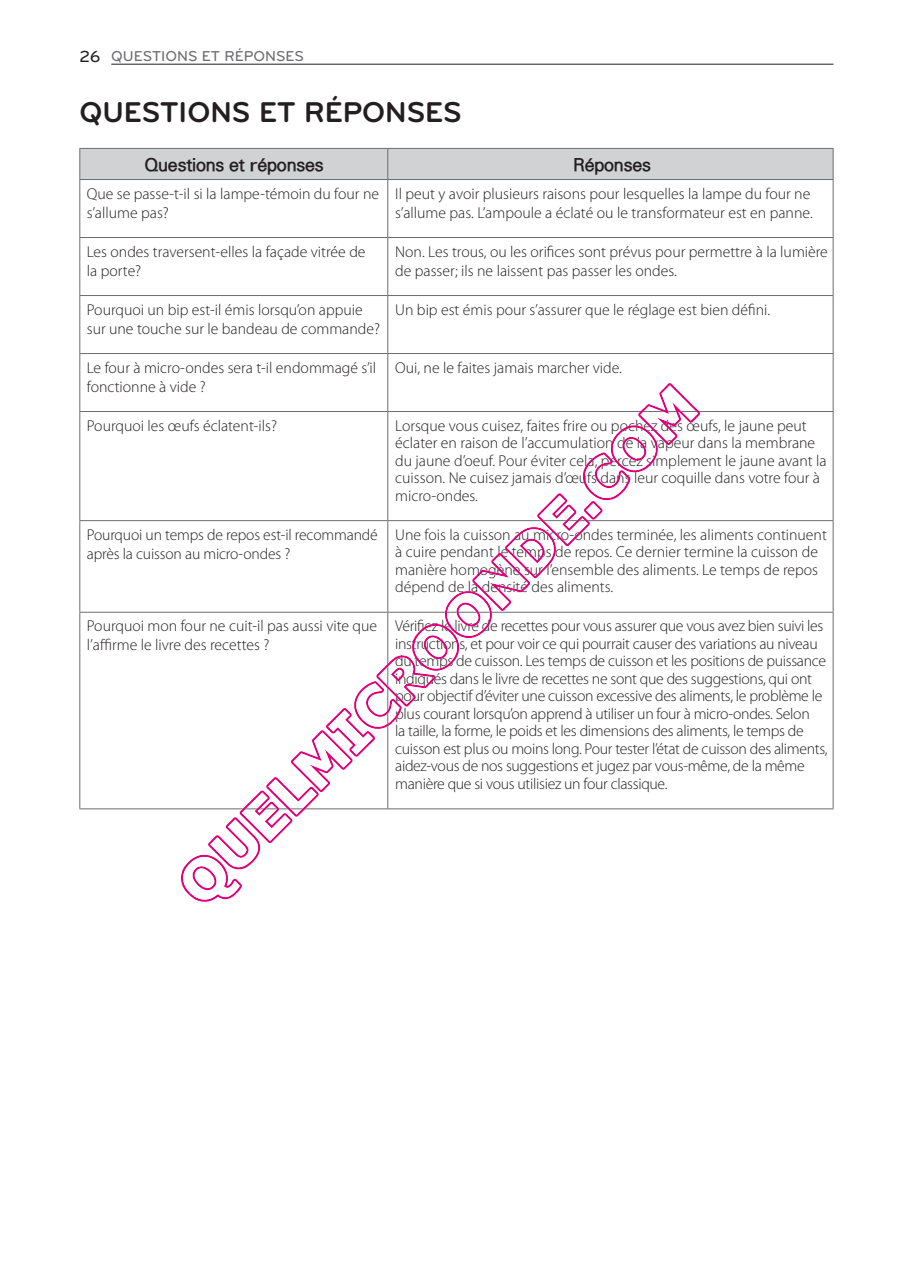
<style>
.page{position:relative;width:903px;height:1275px;background:#fff}
.page>*{position:absolute;margin:0;border:0;box-sizing:border-box;transform-origin:0 0}
.t1{font:700 29.75px "Bryant LG";color:#231f20}
.t2{font:300 17.5px "Univers";color:#231f20}
.t3{font:300 15.75px/18.9px "Myriad Pro";color:#231f20}
.t4{font:300 15.75px/17.5px "Myriad Pro";letter-spacing:-.02em;color:#231f20}
.t5{font:500 14.88px "Bryant LG";color:#6c6d70}
.s1{font-size:16.62px;color:#231f20}
</style>
<div class="page">
<hr style="left:111px;top:64px;width:722px;height:1px;background:#231f20">
<div style="left:80px;top:149px;width:753px;height:30px;background:#d1d2d4"></div>
<hr style="left:79px;top:148px;width:309px;height:1px;background:#6c6d70">
<hr style="left:79px;top:149px;width:1px;height:30px;background:#6c6d70">
<hr style="left:388px;top:148px;width:445px;height:1px;background:#6c6d70">
<hr style="left:387px;top:149px;width:1px;height:30px;background:#6c6d70">
<hr style="left:833px;top:149px;width:1px;height:30px;background:#6c6d70">
<hr style="left:79px;top:179px;width:309px;height:1px;background:#6c6d70">
<hr style="left:79px;top:180px;width:1px;height:57px;background:#6c6d70">
<hr style="left:388px;top:179px;width:445px;height:1px;background:#6c6d70">
<hr style="left:387px;top:180px;width:1px;height:57px;background:#6c6d70">
<hr style="left:833px;top:180px;width:1px;height:57px;background:#6c6d70">
<img style="left:79px;top:186px;width:755px;height:716px">
<p class="t5" style="left:79px;top:47px;width:42px"><span class="s1">26</span> QUESTI</p>
<p class="t5" style="left:165px;top:47px;width:110px">ONS ET RÉPONSES</p>
<h1 class="t1" style="left:79px;top:93px;width:384px">QU ESTIONS ET RÉPONSES</h1>
<p class="t2" style="left:144px;top:154px;width:180px">Questions et réponses</p>
<p class="t2" style="left:573px;top:154px;width:79px">Réponses</p>
<p class="t3" style="left:87px;top:184px;width:294px">Que se passe-t-il si la lampe-témoin du four ne s’allume pas?</p>
<p class="t3" style="left:395px;top:184px;width:419px">Il peut y avoir plusieurs raisons pour lesquelles la lampe du four ne s’allume pas. L’ampoule a éclaté ou le transformateur est en panne.</p>
<p class="t3" style="left:87px;top:242px;width:280px">Les ondes traversent-elles la façade vitrée de la porte?</p>
<p class="t3" style="left:395px;top:242px;width:434px">Non. Les trous, ou les orifices sont prévus pour permettre à la lumière de passer; ils ne laissent pas passer les ondes.</p>
<p class="t3" style="left:87px;top:300px;width:295px">Pourquoi un bip est-il émis lorsqu’on appuie sur une touche sur le bandeau de commande?</p>
<p class="t3" style="left:395px;top:300px;width:376px">Un bip est émis pour s’assurer que le réglage est bien défini.</p>
<p class="t3" style="left:87px;top:358px;width:291px">Le four à micro-ondes sera t-il endommagé s’il fonctionne à vide ?</p>
<p class="t3" style="left:395px;top:358px;width:228px">Oui, ne le faites jamais marcher vide.</p>
<p class="t3" style="left:87px;top:416px;width:192px">Pourquoi les œufs éclatent-ils?</p>
<p class="t3" style="left:395px;top:417px;width:433px;line-height:17.5px">Lorsque vous cuisez, faites frire ou pochez des œufs, le jaune peut éclater en raison de l’accumulation de la vapeur dans la membrane du jaune d’oeuf. Pour éviter cela, percez simplement le jaune avant la cuisson. Ne cuisez jamais d’œufs dans leur coquille dans votre four à micro-ondes.</p>
<p class="t3" style="left:87px;top:525px;width:292px">Pourquoi un temps de repos est-il recommandé après la cuisson au micro-ondes ?</p>
<p class="t3" style="left:395px;top:526px;width:433px;line-height:17.5px">Une fois la cuisson au micro-ondes terminée, les aliments continuent à cuire pendant le temps de repos. Ce dernier termine la cuisson de manière homogène sur l’ensemble des aliments. Le temps de repos dépend de la densité des aliments.</p>
<p class="t3" style="left:87px;top:617px;width:292px">Pourquoi mon four ne cuit-il pas aussi vite que l’affirme le livre des recettes ?</p>
<p class="t4" style="left:395px;top:617px;width:434px">Vérifiez le livre de recettes pour vous assurer que vous avez bien suivi les instructions, et pour voir ce qui pourrait causer des variations au niveau du temps de cuisson. Les temps de cuisson et les positions de puissance indiqués dans le livre de recettes ne sont que des suggestions, qui ont pour objectif d’éviter une cuisson excessive des aliments, le problème le plus courant lorsqu’on apprend à utiliser un four à micro-ondes. Selon<br>la taille, la forme, le poids et les dimensions des aliments, le temps de cuisson est plus ou moins long. Pour tester l’état de cuisson des aliments, aidez-vous de nos suggestions et jugez par vous-même, de la même manière que si vous utilisiez un four classique.</p>
</div>
